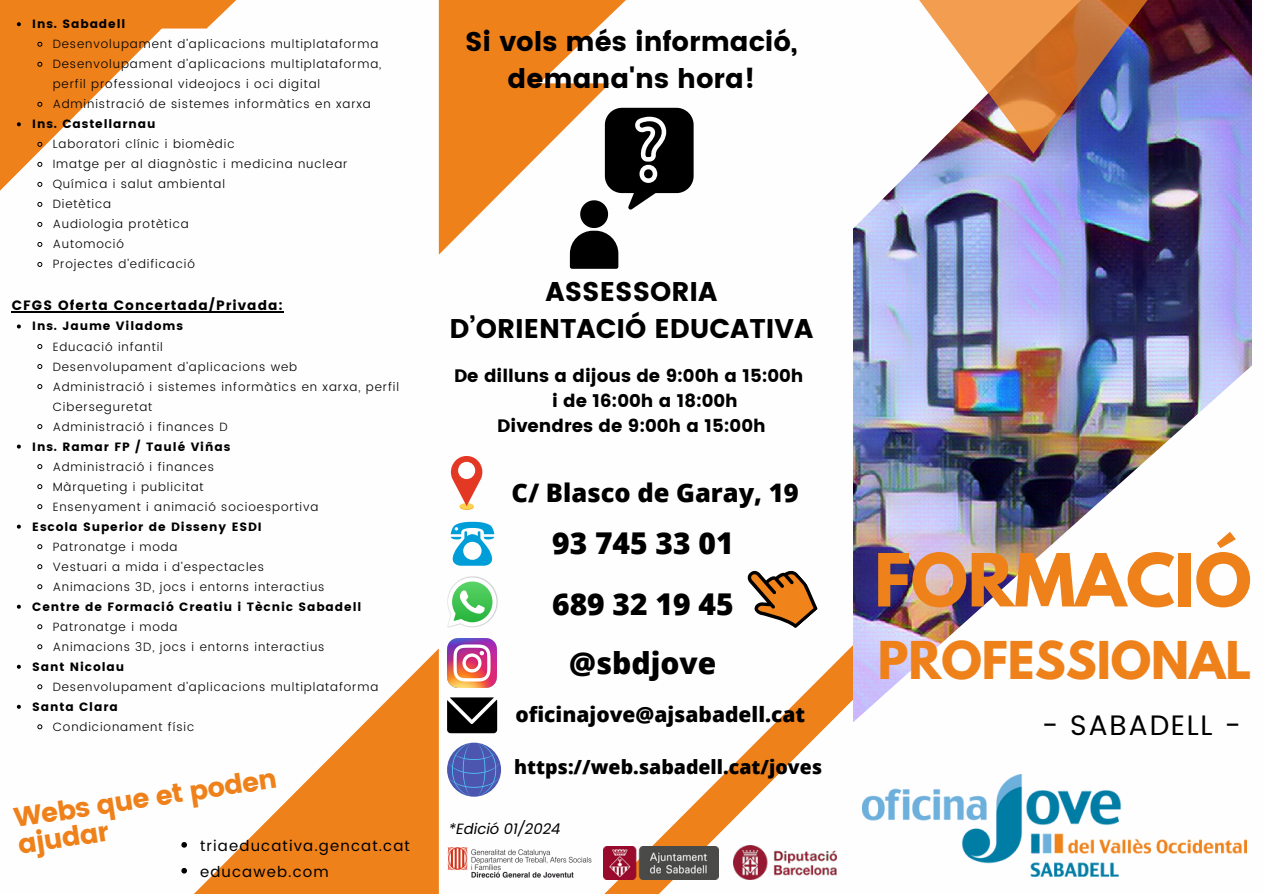
<style>
.page{position:relative;width:1263px;height:894px;background:#fff}
.page>*{position:absolute;margin:0;border:0;box-sizing:border-box;transform-origin:0 0}
.t1{font:700 64.8px "League Spartan";color:#ef811b}
.t2{font:700 46.05px "League Spartan";color:#ef811b}
.t3{font:800 30px "Open Sans";color:#000}
.t4{font:28.2px "Poppins";letter-spacing:.06em;color:#000}
.t5{font:27px/37.2px "Poppins";color:#000;text-align:center}
.t6{font:27px/26.4px "Poppins";color:#ef811b}
.t7{font:800 25.5px "Open Sans";color:#000}
.t8{font:800 21px "Open Sans";color:#000}
.t9{font:800 19.5px "Open Sans";color:#000}
.t10{font:18px "Poppins";color:#000}
.t11{font:15px "Poppins";letter-spacing:.075em;color:#000}
.t12{font:italic 14.85px "Poppins";color:#000}
.t13{font:13.5px "Poppins";letter-spacing:.075em;color:#000}
.t14{font:300 12px/20px "Poppins";letter-spacing:.075em;color:#000}
.t15{font:12px "Poppins";letter-spacing:.075em;color:#000}
</style>
<div class="page">
<svg style="left:0;top:0;width:162px;height:191px;fill:#ef811b"></svg>
<svg style="left:182px;top:648px;width:257px;height:245px"></svg>
<svg style="left:603px;top:847px;width:28px;height:46px"></svg>
<img style="left:853px;top:0;width:398px;height:361px">
<img style="left:631px;top:361px;width:621px;height:532px">
<img style="left:853px;top:0;width:239px;height:258px">
<svg style="left:439px;top:0;width:240px;height:254px;fill:#ef811b"></svg>
<img style="left:911px;top:0;width:245px;height:154px">
<svg style="left:118px;top:0;width:119px;height:29px;background:#f1923a"></svg>
<svg style="left:539px;top:0;width:140px;height:83px"></svg>
<svg style="left:746px;top:568px;width:72px;height:59px"></svg>
<img style="left:447px;top:847px;width:145px;height:31px">
<img style="left:604px;top:846px;width:114px;height:33px">
<svg style="left:570px;top:108px;width:124px;height:161px"></svg>
<div style="left:644px;top:169px;width:9px;height:9px;background:#000;border-radius:50%"></div>
<img style="left:863px;top:774px;width:383px;height:102px">
<img style="left:734px;top:845px;width:102px;height:33px">
<svg style="left:181px;top:841px;width:6px;height:6px"></svg>
<svg style="left:181px;top:867px;width:6px;height:6px"></svg>
<svg style="left:460px;top:503px;width:14px;height:7px"></svg>
<div style="left:460px;top:503px;width:14px;height:6px;background:#fcd24f;border-radius:50%"></div>
<svg style="left:451px;top:456px;width:31px;height:50px"></svg>
<div style="left:458px;top:461px;width:17px;height:18px;background:#fff;border-radius:50%"></div>
<svg style="left:450px;top:521px;width:45px;height:44px"></svg>
<img style="left:447px;top:576px;width:51px;height:52px">
<svg style="left:448px;top:577px;width:49px;height:49px"></svg>
<img style="left:448px;top:638px;width:48px;height:48px">
<svg style="left:447px;top:697px;width:50px;height:36px;background:#262626"></svg>
<svg style="left:448px;top:742px;width:52px;height:54px"></svg>
<svg style="left:17px;top:22px;width:4px;height:4px"></svg>
<svg style="left:37px;top:41px;width:6px;height:6px"></svg>
<svg style="left:37px;top:61px;width:6px;height:6px"></svg>
<svg style="left:37px;top:101px;width:6px;height:6px"></svg>
<svg style="left:17px;top:122px;width:4px;height:4px"></svg>
<svg style="left:37px;top:141px;width:6px;height:6px"></svg>
<svg style="left:37px;top:161px;width:6px;height:6px"></svg>
<svg style="left:37px;top:181px;width:6px;height:6px"></svg>
<svg style="left:37px;top:201px;width:6px;height:6px"></svg>
<svg style="left:37px;top:221px;width:6px;height:6px"></svg>
<svg style="left:37px;top:241px;width:6px;height:6px"></svg>
<svg style="left:37px;top:262px;width:6px;height:5px"></svg>
<hr style="left:12px;top:311px;width:272px;height:1px;background:#000">
<svg style="left:17px;top:324px;width:4px;height:4px"></svg>
<svg style="left:37px;top:344px;width:6px;height:5px"></svg>
<svg style="left:37px;top:364px;width:6px;height:5px"></svg>
<svg style="left:37px;top:384px;width:6px;height:5px"></svg>
<svg style="left:37px;top:424px;width:6px;height:5px"></svg>
<svg style="left:17px;top:444px;width:4px;height:4px"></svg>
<svg style="left:37px;top:464px;width:6px;height:5px"></svg>
<svg style="left:37px;top:484px;width:6px;height:5px"></svg>
<svg style="left:37px;top:504px;width:6px;height:5px"></svg>
<svg style="left:17px;top:524px;width:4px;height:4px"></svg>
<svg style="left:37px;top:544px;width:6px;height:5px"></svg>
<svg style="left:37px;top:564px;width:6px;height:5px"></svg>
<svg style="left:37px;top:584px;width:6px;height:5px"></svg>
<svg style="left:17px;top:604px;width:4px;height:4px"></svg>
<svg style="left:37px;top:624px;width:6px;height:5px"></svg>
<svg style="left:37px;top:644px;width:6px;height:5px"></svg>
<svg style="left:17px;top:664px;width:4px;height:4px"></svg>
<svg style="left:37px;top:684px;width:6px;height:5px"></svg>
<svg style="left:17px;top:704px;width:4px;height:4px"></svg>
<svg style="left:37px;top:724px;width:6px;height:5px"></svg>
<p class="t15" style="left:32px;top:17px;width:95px">Ins. Sabadell</p>
<p class="t14" style="left:53px;top:34px;width:327px">Desenvolupament d’aplicacions multiplataforma</p>
<p class="t14" style="left:53px;top:54px;width:330px">Desenvolupament d’aplicacions multiplataforma, perfil professional videojocs i oci digital</p>
<p class="t14" style="left:53px;top:94px;width:320px">Administració de sistemes informàtics en xarxa</p>
<p class="t15" style="left:32px;top:117px;width:125px">Ins. Castellarnau</p>
<p class="t14" style="left:53px;top:134px;width:183px">Laboratori clínic i biomèdic</p>
<p class="t14" style="left:53px;top:154px;width:296px">Imatge per al diagnòstic i medicina nuclear</p>
<p class="t14" style="left:53px;top:174px;width:174px">Química i salut ambiental</p>
<p class="t14" style="left:53px;top:194px;width:60px">Dietètica</p>
<p class="t14" style="left:53px;top:214px;width:138px">Audiologia protètica</p>
<p class="t14" style="left:53px;top:234px;width:73px">Automoció</p>
<p class="t14" style="left:53px;top:254px;width:144px">Projectes d’edificació</p>
<p class="t13" style="left:12px;top:298px;width:273px">CFGS Oferta Concertada/Privada:</p>
<p class="t15" style="left:32px;top:319px;width:152px">Ins. Jaume Viladoms</p>
<p class="t14" style="left:53px;top:336px;width:112px">Educació infantil</p>
<p class="t14" style="left:53px;top:356px;width:246px">Desenvolupament d’aplicacions web</p>
<p class="t14" style="left:53px;top:376px;width:348px">Administració i sistemes informàtics en xarxa, perfil<br>Ciberseguretat</p>
<p class="t14" style="left:53px;top:416px;width:176px">Administració i finances D</p>
<p class="t15" style="left:32px;top:439px;width:200px">Ins. Ramar FP / Taulé Viñas</p>
<h5 class="t14" style="left:53px;top:456px;width:163px">Administració i finances</h5>
<h5 class="t14" style="left:53px;top:476px;width:152px">Màrqueting i publicitat</h5>
<p class="t14" style="left:53px;top:496px;width:267px">Ensenyament i animació socioesportiva</p>
<h4 class="t15" style="left:32px;top:519px;width:231px">Escola Superior de Disseny ESDI</h4>
<p class="t14" style="left:53px;top:536px;width:126px">Patronatge i moda</p>
<h1 class="t14" style="left:53px;top:556px;width:213px">Vestuari a mida i d’espectacles</h1>
<h2 class="t14" style="left:53px;top:576px;width:273px">Animacions 3D, jocs i entorns interactius</h2>
<p class="t15" style="left:32px;top:599px;width:331px">Centre de Formació Creatiu i Tècnic Sabadell</p>
<p class="t14" style="left:53px;top:616px;width:126px">Patronatge i moda</p>
<p class="t14" style="left:53px;top:636px;width:273px">Animacions 3D, jocs i entorns interactius</p>
<p class="t15" style="left:32px;top:659px;width:94px">Sant Nicolau</p>
<p class="t14" style="left:53px;top:676px;width:327px">Desenvolupament d’aplicacions multiplataforma</p>
<h5 class="t15" style="left:32px;top:699px;width:87px">Santa Clara</h5>
<p class="t14" style="left:53px;top:716px;width:143px">Condicionament físic</p>
<p class="t6" style="left:12px;top:805px;width:267px;rotate:-9deg">Webs que et poden ajudar</p>
<p class="t11" style="left:200px;top:836px;width:211px">triaeducativa.gencat.cat</p>
<p class="t11" style="left:200px;top:862px;width:130px">educaweb.com</p>
<h3 class="t5" style="left:465px;top:23px;width:334px">Si vols més informació, demana'ns hora!</h3>
<h3 class="t5" style="left:450px;top:273px;width:365px">ASSESSORIA<br>D’ORIENTACIÓ EDUCATIVA</h3>
<p class="t10" style="left:454px;top:365px;width:351px">De dilluns a dijous de 9:00h a 15:00h</p>
<p class="t10" style="left:552px;top:390px;width:187px">i de 16:00h a 18:00h</p>
<h3 class="t10" style="left:497px;top:415px;width:270px">Divendres de 9:00h a 15:00h</h3>
<p class="t7" style="left:511px;top:474px;width:289px">C/ Blasco de Garay, 19</p>
<p class="t3" style="left:552px;top:522px;width:183px">93 745 33 01</p>
<p class="t3" style="left:552px;top:582px;width:183px">689 32 19 45</p>
<p class="t3" style="left:569px;top:641px;width:149px">@sbdjove</p>
<p class="t8" style="left:515px;top:699px;width:291px">oficinajove@ajsabadell.cat</p>
<p class="t9" style="left:514px;top:752px;width:310px">https://web.sabadell.cat/joves</p>
<p class="t12" style="left:449px;top:818px;width:113px">*Edició 01/2024</p>
<p class="t1" style="left:874px;top:548px;width:379px">FORMACIÓ</p>
<p class="t2" style="left:878px;top:637px;width:375px">PROFESSIONAL</p>
<p class="t4" style="left:1042px;top:708px;width:201px">- SABADELL -</p>
</div>
